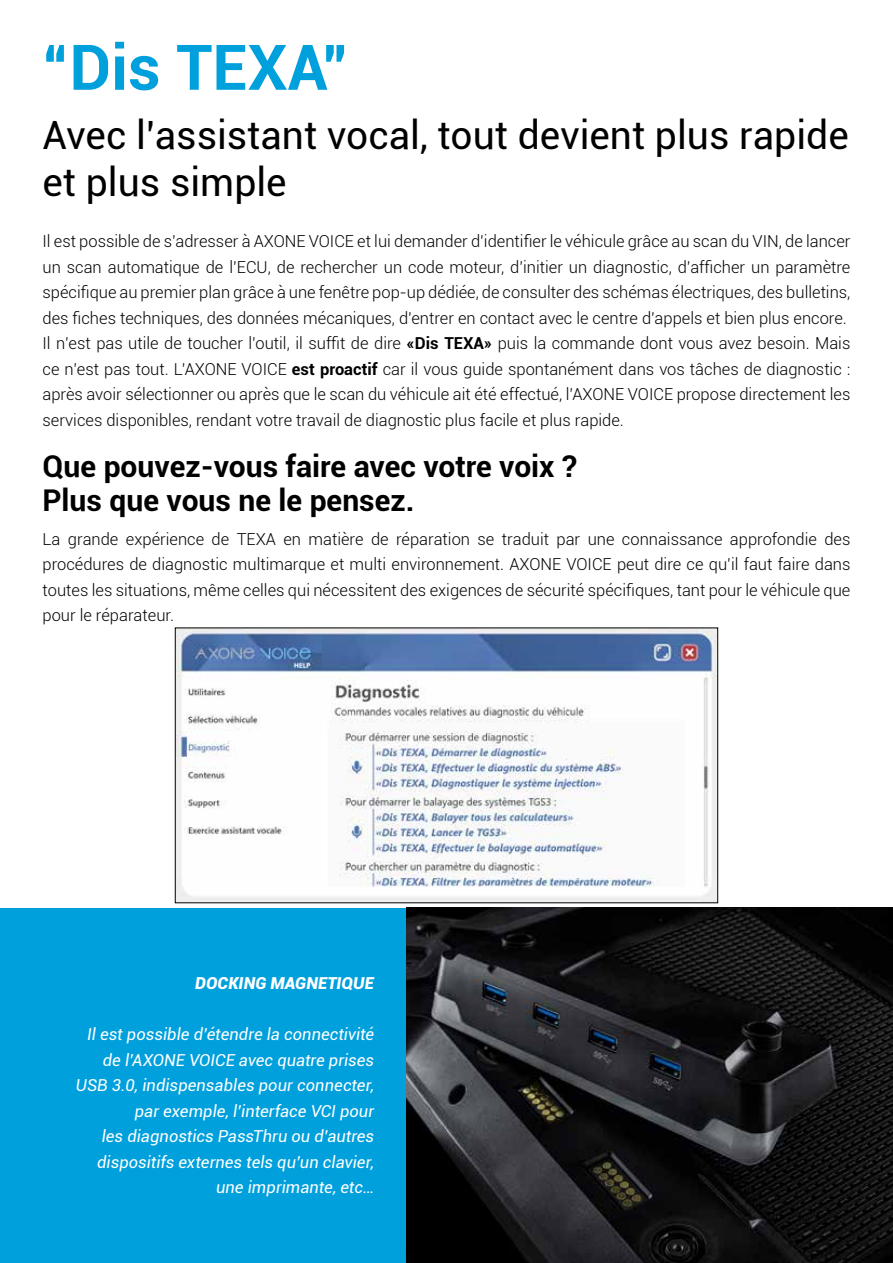
<style>
.page{position:relative;width:893px;height:1263px;background:#fff}
.page>*{position:absolute;margin:0;border:0;box-sizing:border-box;transform-origin:0 0}
.t1{font:700 63px "Roboto";color:#00a0dd}
.t2{font:39px/46.8px "Roboto";color:#000}
.t3{font:700 30px/34px "Roboto";color:#000}
.t4{font:300 16.5px/25.5px "Roboto";color:#000}
.t5{font:italic 16.5px/25.5px "Roboto";color:#fff;text-align:right}
.t6{font:italic 900 16.5px "Roboto";letter-spacing:.005em;color:#fff}
.s1{font-weight:700}
</style>
<div class="page">
<div style="left:0;top:908px;width:893px;height:355px;background:#00a0dd"></div>
<img style="left:406px;top:908px;width:487px;height:355px">
<img style="left:177px;top:630px;width:539px;height:271px">
<div style="left:175px;top:628px;width:543px;height:275px;border:1px solid #000"></div>
<h1 class="t1" style="left:43px;top:23px;width:308px">“Dis TEXA”</h1>
<h2 class="t2" style="left:43px;top:111px;width:808px">Avec l’assistant vocal, tout devient plus rapide et plus simple</h2>
<p class="t4" style="left:43px;top:228px;width:809px">Il est possible de s’adresser à AXONE VOICE et lui demander d’identifier le véhicule grâce au scan du VIN, de lancer un scan automatique de l’ECU, de rechercher un code moteur, d’initier un diagnostic, d’afficher un paramètre spécifique au premier plan grâce à une fenêtre pop-up dédiée, de consulter des schémas électriques, des bulletins, des fiches techniques, des données mécaniques, d’entrer en contact avec le centre d’appels et bien plus encore.<br>Il n’est pas utile de toucher l’outil, il suffit de dire <span class="s1">«Dis TEXA»</span> puis la commande dont vous avez besoin. Mais ce n’est pas tout. L’AXONE VOICE <span class="s1">est proactif</span> car il vous guide spontanément dans vos tâches de diagnostic : après avoir sélectionner ou après que le scan du véhicule ait été effectué, l’AXONE VOICE propose directement les services disponibles, rendant votre travail de diagnostic plus facile et plus rapide.</p>
<h3 class="t3" style="left:43px;top:448px;width:536px">Que pouvez-vous faire avec votre voix ?<br>Plus que vous ne le pensez.</h3>
<p class="t4" style="left:43px;top:525px;width:809px;text-align:justify">La grande expérience de TEXA en matière de réparation se traduit par une connaissance approfondie des procédures de diagnostic multimarque et multi environnement. AXONE VOICE peut dire ce qu’il faut faire dans toutes les situations, même celles qui nécessitent des exigences de sécurité spécifiques, tant pour le véhicule que pour le réparateur.</p>
<p class="t6" style="left:195px;top:972px;width:180px">DOCKING MAGNETIQUE</p>
<p class="t5" style="left:76px;top:1021px;width:300px">Il est possible d’étendre la connectivité de l’AXONE VOICE avec quatre prises USB 3.0, indispensables pour connecter, par exemple, l’interface VCI pour<br>les diagnostics PassThru ou d’autres dispositifs externes tels qu’un clavier, une imprimante, etc…</p>
</div>
